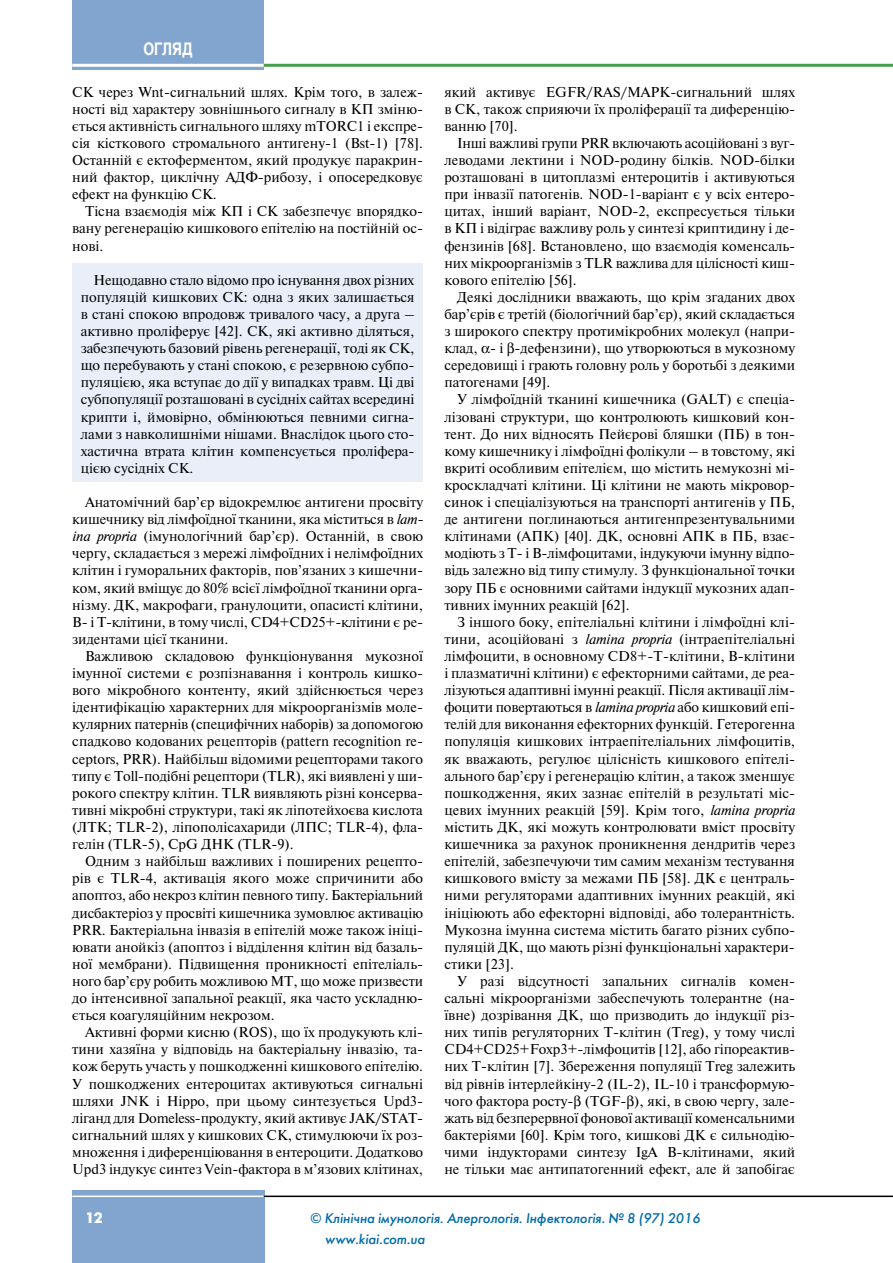
<style>
.page{position:relative;width:893px;height:1263px;background:#fff}
.page>*{position:absolute;margin:0;border:0;box-sizing:border-box;transform-origin:0 0}
.t1{font:700 17.25px "Helios";color:#fff;scale:.8 1}
.t2{font:700 15px "Futuris C";color:#fff}
.t3{font:14.25px/17.1px "Newton C";color:#000;text-align:justify}
.t4{font:italic 13.95px/21.3px "Futuris C";color:#006aa9}
.s1{font-style:italic}
</style>
<div class="page">
<div style="left:72px;top:0;width:192px;height:70px;background:#81a5ce"></div>
<hr style="left:264px;top:64px;width:629px;height:3px;background:#46a049">
<hr style="left:72px;top:64px;width:192px;height:3px;background:#fff">
<div style="left:72px;top:1191px;width:192px;height:72px;background:#81a5ce"></div>
<hr style="left:264px;top:1195px;width:629px;height:2px;background:#000">
<hr style="left:72px;top:1195px;width:192px;height:2px;background:#fff">
<div style="left:72px;top:263px;width:351px;height:218px;background:#e9eef9"></div>
<p class="t1" style="left:143px;top:39px;width:63px">ОГЛЯД</p>
<p class="t3" style="left:72px;top:83px;width:352px">СК через Wnt-сигнальний шлях. Крім того, в залеж&shy;ності від характеру зовнішнього сигналу в КП зміню&shy;ється активність сигнального шляху mTORC1 і експре&shy;сія кісткового стромального антигену-1 (Bst-1) [78].<br>Останній є ектоферментом, який продукує паракрин&shy;ний фактор, циклічну АДФ-рибозу, і опосередковує ефект на функцію СК.</p>
<p class="t3" style="left:72px;top:203px;width:352px;text-indent:13px">Тісна взаємодія між КП і СК забезпечує впорядко&shy;вану регенерацію кишкового епітелію на постійній ос&shy;нові.</p>
<p class="t3" style="left:81px;top:271px;width:335px;text-indent:13px">Нещодавно стало відомо про існування двох різних популяцій кишкових СК: одна з яких залишається в стані спокою впродовж тривалого часу, а друга – активно проліферує [42]. CК, які активно діляться, забезпечують базовий рівень регенерації, тоді як СК, що перебувають у стані спокою, є резервною субпо&shy;пуляцією, яка вступає до дії у випадках травм. Ці дві субпопуляції розташовані в сусідніх сайтах всередині крипти і, ймовірно, обмінюються певними сигна&shy;лами з навколишніми нішами. Внаслідок цього сто&shy;хастична втрата клітин компенсується проліфера&shy;цією сусідніх СК.</p>
<p class="t3" style="left:72px;top:494px;width:352px;text-indent:13px">Анатомічний бар’єр відокремлює антигени просвіту кишечнику від лімфоїдної тканини, яка міститься в <span class="s1">lam&shy;ina propria</span> (імунологічний бар’єр). Останній, в свою чергу, складається з мережі лімфоїдних і нелімфоїдних клітин і гуморальних факторів, пов’язаних з кишечни&shy;ком, який вміщує до 80% всієї лімфоїдної тканини орга&shy;нізму. ДК, макрофаги, гранулоцити, опасисті клітини, В- і Т-клітини, в тому числі, CD4+CD25+-клітини є ре&shy;зидентами цієї тканини.</p>
<p class="t3" style="left:72px;top:648px;width:352px;text-indent:13px">Важливою складовою функціонування мукозної імунної системи є розпізнавання і контроль кишко&shy;вого мікробного контенту, який здійснюється через ідентифікацію характерних для мікроорганізмів моле&shy;кулярних патернів (специфічних наборів) за допомогою спадково кодованих рецепторів (pattern recognition re&shy;ceptors, PRR). Найбільш відомими рецепторами такого типу є Toll-подібні рецептори (TLR), які виявлені у ши&shy;рокого спектру клітин. TLR виявляють різні консерва&shy;тивні мікробні структури, такі як ліпотейхоєва кислота (ЛТК; TLR-2), ліпополісахариди (ЛПС; TLR-4), фла&shy;гелін (TLR-5), CpG ДНК (TLR-9).</p>
<p class="t3" style="left:72px;top:853px;width:352px;text-indent:13px">Одним з найбільш важливих і поширених рецепто&shy;рів є TLR-4, активація якого може спричинити або апоптоз, або некроз клітин певного типу. Бактеріальний дисбактеріоз у просвіті кишечника зумовлює активацію PRR. Бактеріальна інвазія в епітелій може також ініці&shy;ювати анойкіз (апоптоз і відділення клітин від базаль&shy;ної мембрани). Підвищення проникності епітеліаль&shy;ного бар’єру робить можливою МТ, що може призвести до інтенсивної запальної реакції, яка часто ускладню&shy;ється коагуляційним некрозом.</p>
<p class="t3" style="left:72px;top:1024px;width:352px;text-indent:13px">Активні форми кисню (ROS), що їх продукують клі&shy;тини хазяїна у відповідь на бактеріальну інвазію, та&shy;кож беруть участь у пошкодженні кишкового епітелію.<br>У пошкоджених ентероцитах активуються сигнальні шляхи JNK і Hippo, при цьому синтезується Upd3- ліганд для Domeless-продукту, який активує JAK/STAT&shy;сигнальний шлях у кишкових СК, стимулюючи їх роз&shy;множення і диференціювання в ентероцити. Додатково Upd3 індукує синтез Vein-фактора в м’язових клітинах,</p>
<p class="t3" style="left:444px;top:83px;width:352px">який активує EGFR/RAS/МАРК-сигнальний шлях в СК, також сприяючи їх проліферації та диференцію&shy;ванню [70].</p>
<p class="t3" style="left:444px;top:135px;width:352px;text-indent:13px">Інші важливі групи PRR включають асоційовані з вуг&shy;леводами лектини і NOD-родину білків. NOD-білки розташовані в цитоплазмі ентероцитів і активуються при інвазії патогенів. NOD-1-варіант є у всіх ентеро&shy;цитах, інший варіант, NOD-2, експресується тільки в КП і відіграє важливу роль у синтезі криптидину і де&shy;фензинів [68]. Встановлено, що взаємодія коменсаль&shy;них мікроорганізмів з TLR важлива для цілісності киш&shy;кового епітелію [56].</p>
<p class="t3" style="left:444px;top:288px;width:352px;text-indent:13px">Деякі дослідники вважають, що крім згаданих двох бар’єрів є третій (біологічний бар’єр), який складається з широкого спектру протимікробних молекул (напри&shy;клад, - і -дефензини), що утворюються в мукозному середовищі і грають головну роль у боротьбі з деякими патогенами [49].</p>
<p class="t3" style="left:444px;top:391px;width:352px;text-indent:13px">У лімфоїдній тканині кишечника (GALT) є спеціа&shy;лізовані структури, що контролюють кишковий кон&shy;тент. До них відносять Пейєрові бляшки (ПБ) в тон&shy;кому кишечнику і лімфоїдні фолікули – в товстому, які вкриті особливим епітелієм, що містить немукозні мі&shy;кроскладчаті клітини. Ці клітини не мають мікровор&shy;синок і спеціалізуються на транспорті антигенів у ПБ, де антигени поглинаються антигенпрезентувальними клітинами (АПК) [40]. ДК, основні АПК в ПБ, взає&shy;модіють з Т- і В-лімфоцитами, індукуючи імунну відпо&shy;відь залежно від типу стимулу. З функціональної точки зору ПБ є основними сайтами індукції мукозних адап&shy;тивних імунних реакцій [62].</p>
<p class="t3" style="left:444px;top:613px;width:352px;text-indent:13px">З іншого боку, епітеліальні клітини і лімфоїдні клі&shy;тини, асоційовані з <span class="s1">lamina propria</span> (інтраепітеліальні лімфоцити, в основному CD8+-Т-клітини, В-клітини і плазматичні клітини) є ефекторними сайтами, де реа&shy;лізуються адаптивні імунні реакції. Після активації лім&shy;фоцити повертаються в <span class="s1">lamina propria</span> або кишковий епі&shy;телій для виконання ефекторних функцій. Гетерогенна популяція кишкових інтраепітеліальних лімфоцитів, як вважають, регулює цілісність кишкового епітелі&shy;ального бар’єру і регенерацію клітин, а також зменшує пошкодження, яких зазнає епітелій в результаті міс&shy;цевих імунних реакцій [59]. Крім того, <span class="s1">lamina propria </span>містить ДК, які можуть контролювати вміст просвіту кишечника за рахунок проникнення дендритів через епітелій, забезпечуючи тим самим механізм тестування кишкового вмісту за межами ПБ [58]. ДК є централь&shy;ними регуляторами адаптивних імунних реакцій, які ініціюють або ефекторні відповіді, або толерантність.<br>Мукозна імунна система містить багато різних субпо&shy;пуляцій ДК, що мають різні функціональні характери&shy;стики [23].</p>
<p class="t3" style="left:444px;top:972px;width:352px;text-indent:13px">У разі відсутності запальних сигналів комен&shy;сальні мікроорганізми забеспечують толерантне (на&shy;ївне) дозрівання ДК, що призводить до індукції різ&shy;них типів регуляторних Т-клітин (Treg), у тому числі CD4+CD25+Foxp3+-лімфоцитів [12], або гіпореактив&shy;них Т-клітин [7]. Збереження популяції Treg залежить від рівнів інтерлейкіну-2 (IL-2), IL-10 і трансформую&shy;чого фактора росту- (TGF- ), які, в свою чергу, зале&shy;жать від безперервної фонової активації коменсальними бактеріями [60]. Крім того, кишкові ДК є сильнодію&shy;чими індукторами синтезу IgA В-клітинами, який не тільки має антипатогенний ефект, але й запобігає</p>
<p class="t2" style="left:85px;top:1209px;width:19px">12</p>
<p class="t4" style="left:325px;top:1207px;width:377px;text-indent:-15px">© Клінічна імунологія. Алергологія. Інфектологія. № 8 (97) 2016 www.kiai.com.ua</p>
</div>
